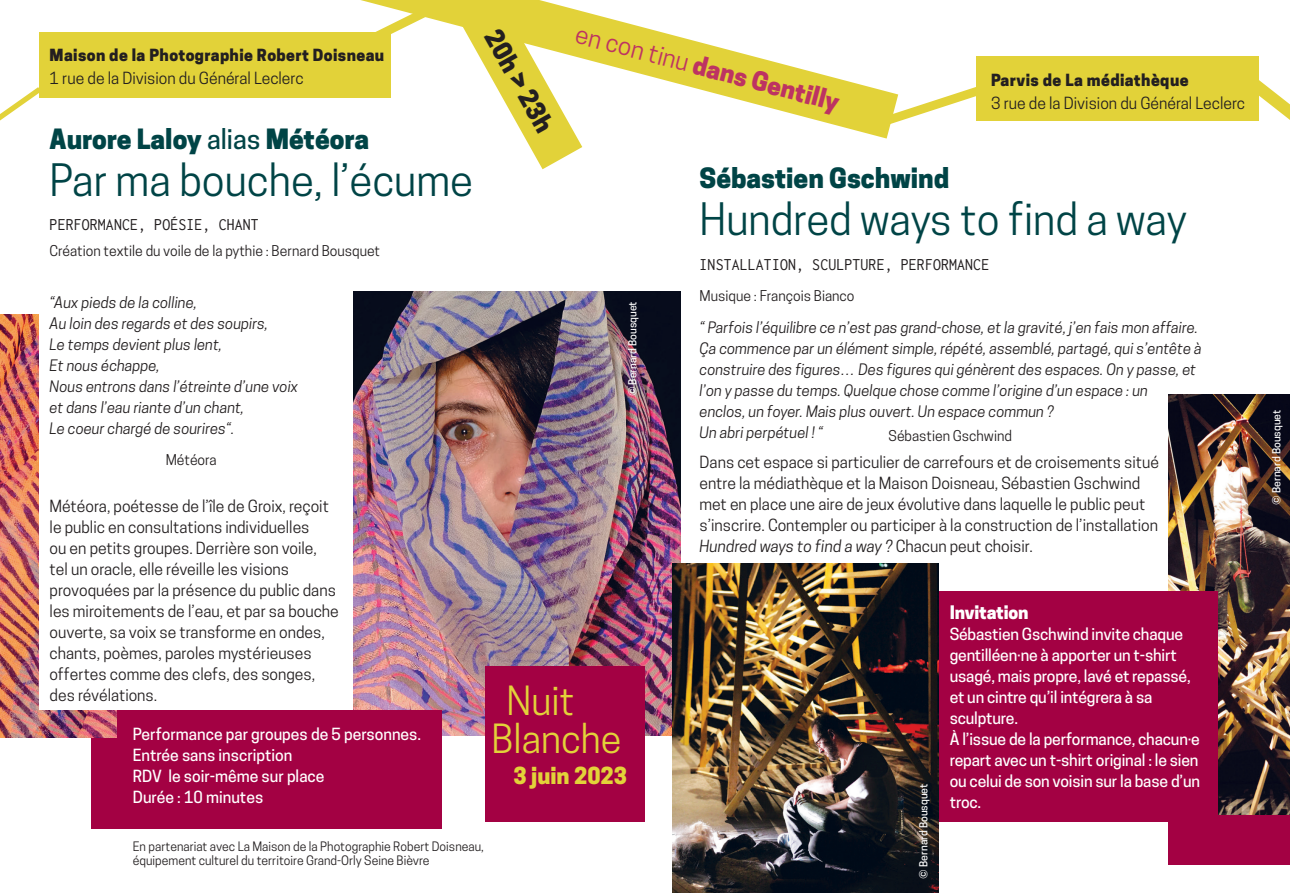
<style>
.page{position:relative;width:1290px;height:893px;background:#fff}
.page>*{position:absolute;margin:0;border:0;box-sizing:border-box;transform-origin:0 0}
.t1{font:42px "Cooper Hewitt";color:#004446}
.t2{font:37.8px/37.8px "Cooper Hewitt";color:#e2d239}
.t3{font:800 26.25px "Cooper Hewitt";color:#004446}
.t4{font:800 24.5px "Cooper Hewitt";color:#bd3362}
.t5{font:800 24.5px "Cooper Hewitt";color:#231f20}
.t6{font:800 22.05px "Cooper Hewitt";color:#e2d239}
.t7{font:semi-condensed 17.5px "Inconsolata";letter-spacing:.01em;color:#231f20}
.t8{font:800 17.5px "Cooper Hewitt";letter-spacing:-.01em;color:#fff}
.t9{font:15.75px/21px "Cooper Hewitt";color:#231f20}
.t10{font:500 15.75px/21px "Cooper Hewitt";letter-spacing:-.01em;color:#fff}
.t11{font:800 15.75px "Cooper Hewitt";letter-spacing:.025em;color:#231f20}
.t12{font:italic 14.88px/21px "Cooper Hewitt";color:#231f20}
.t13{font:14px "Cooper Hewitt";color:#231f20}
.t14{font:12.25px/14px "Cooper Hewitt";color:#231f20}
.t15{font:500 10.5px "Cooper Hewitt";color:#fff}
.s1{font-weight:400}
.s2{font-weight:500}
.s3{font-style:italic}
</style>
<div class="page">
<div style="left:1168px;top:705px;width:122px;height:159px;background:#a30143"></div>
<img style="left:1168px;top:394px;width:122px;height:420px">
<div style="left:40px;top:33px;width:351px;height:65px;background:#e2d239"></div>
<div style="left:92px;top:646px;width:277px;height:183px;background:#a30143"></div>
<div style="left:938px;top:591px;width:279px;height:231px;background:#a30143"></div>
<svg style="left:582px;top:11px;width:305px;height:128px"></svg>
<svg style="left:856px;top:70px;width:120px;height:68px"></svg>
<svg style="left:1258px;top:62px;width:32px;height:59px"></svg>
<svg style="left:0;top:82px;width:40px;height:39px"></svg>
<img style="left:0;top:315px;width:117px;height:422px">
<div style="left:40px;top:129px;width:549px;height:581px;background:#fff"></div>
<img style="left:353px;top:291px;width:327px;height:445px">
<img style="left:672px;top:563px;width:266px;height:330px">
<div style="left:976px;top:56px;width:282px;height:65px;background:#e2d239"></div>
<div style="left:339px;top:710px;width:102px;height:119px;background:#a30143"></div>
<svg style="left:333px;top:0;width:249px;height:169px"></svg>
<div style="left:485px;top:666px;width:160px;height:156px;background:#a30143"></div>
<h3 class="t5" style="left:504px;top:25px;width:114px;rotate:61deg">20h &gt; 23h</h3>
<h3 class="t4" style="left:580px;top:18px;width:273px;rotate:15deg"><span class="s1">en con tinu</span> dans Gentilly</h3>
<p class="t11" style="left:50px;top:46px;width:336px">Maison de la Photographie Robert Doisneau</p>
<p class="t9" style="left:50px;top:67px;width:255px">1 rue de la Division du Général Leclerc</p>
<p class="t11" style="left:991px;top:71px;width:199px">Parvis de La médiathèque</p>
<p class="t9" style="left:991px;top:92px;width:255px">3 rue de la Division du Général Leclerc</p>
<h3 class="t3" style="left:50px;top:123px;width:321px">Aurore Laloy <span class="s2">alias</span> Météora</h3>
<h1 class="t1" style="left:50px;top:155px;width:425px">Par ma bouche, l’écume</h1>
<p class="t7" style="left:50px;top:213px;width:211px">PERFORMANCE, POÉSIE, CHANT</p>
<p class="t13" style="left:50px;top:243px;width:332px">Création textile du voile de la pythie : Bernard Bousquet</p>
<p class="t12" style="left:50px;top:292px;width:250px">“Aux pieds de la colline,<br>Au loin des regards et des soupirs,<br>Le temps devient plus lent,<br>Et nous échappe,<br>Nous entrons dans l’étreinte d’une voix et dans l’eau riante d’un chant,<br>Le coeur chargé de sourires“.</p>
<p class="t13" style="left:166px;top:451px;width:53px">Météora</p>
<p class="t9" style="left:50px;top:495px;width:291px">Météora, poétesse de l’île de Groix, reçoit le public en consultations individuelles<br>ou en petits groupes. Derrière son voile, tel un oracle, elle réveille les visions provoquées par la présence du public dans les miroitements de l’eau, et par sa bouche ouverte, sa voix se transforme en ondes, chants, poèmes, paroles mystérieuses offertes comme des clefs, des songes, des révélations.</p>
<h3 class="t3" style="left:699px;top:163px;width:251px">Sébastien Gschwind</h3>
<h1 class="t1" style="left:699px;top:195px;width:489px">Hundred ways to find a way</h1>
<p class="t7" style="left:699px;top:252px;width:291px">INSTALLATION, SCULPTURE, PERFORMANCE</p>
<p class="t13" style="left:699px;top:287px;width:156px">Musique : François Bianco</p>
<p class="t15" style="left:626px;top:396px;width:97px;rotate:-90deg">© Bernard Bousquet</p>
<p class="t12" style="left:699px;top:316px;width:504px">“ Parfois l’équilibre ce n’est pas grand-chose, et la gravité, j’en fais mon affaire.<br>Ça commence par un élément simple, répété, assemblé, partagé, qui s’entête à construire des figures… Des figures qui génèrent des espaces. On y passe, et l’on y passe du temps. Quelque chose comme l’origine d’un espace : un<br>enclos, un foyer. Mais plus ouvert. Un espace commun ?<br>Un abri perpétuel ! “</p>
<p class="t13" style="left:888px;top:428px;width:125px">Sébastien Gschwind</p>
<p class="t9" style="left:699px;top:452px;width:461px">Dans cet espace si particulier de carrefours et de croisements situé entre la médiathèque et la Maison Doisneau, Sébastien Gschwind met en place une aire de jeux évolutive dans laquelle le public peut s’inscrire. Contempler ou participer à la construction de l’installation <span class="s3">Hundred ways to find a way ?</span> Chacun peut choisir.</p>
<p class="t8" style="left:950px;top:602px;width:80px">Invitation</p>
<p class="t10" style="left:950px;top:624px;width:252px">Sébastien Gschwind invite chaque gentilléen·ne à apporter un t-shirt usagé, mais propre, lavé et repassé, et un cintre qu’il intégrera à sa sculpture.<br>À l’issue de la performance, chacun·e repart avec un t-shirt original : le sien ou celui de son voisin sur la base d’un troc.</p>
<h2 class="t2" style="left:491px;top:682px;width:131px;text-indent:15px">Nuit<br>Blanche</h2>
<h3 class="t6" style="left:513px;top:763px;width:115px">3 juin 2023</h3>
<p class="t10" style="left:133px;top:724px;width:290px">Performance par groupes de 5 personnes.<br>Entrée sans inscription<br>RDV le soir-même sur place<br>Durée : 10 minutes</p>
<p class="t15" style="left:917px;top:879px;width:97px;rotate:-90deg">© Bernard Bousquet</p>
<p class="t14" style="left:133px;top:839px;width:352px">En partenariat avec La Maison de la Photographie Robert Doisneau, équipement culturel du territoire Grand-Orly Seine Bièvre</p>
<p class="t15" style="left:1270px;top:505px;width:97px;rotate:-90deg">© Bernard Bousquet</p>
</div>
